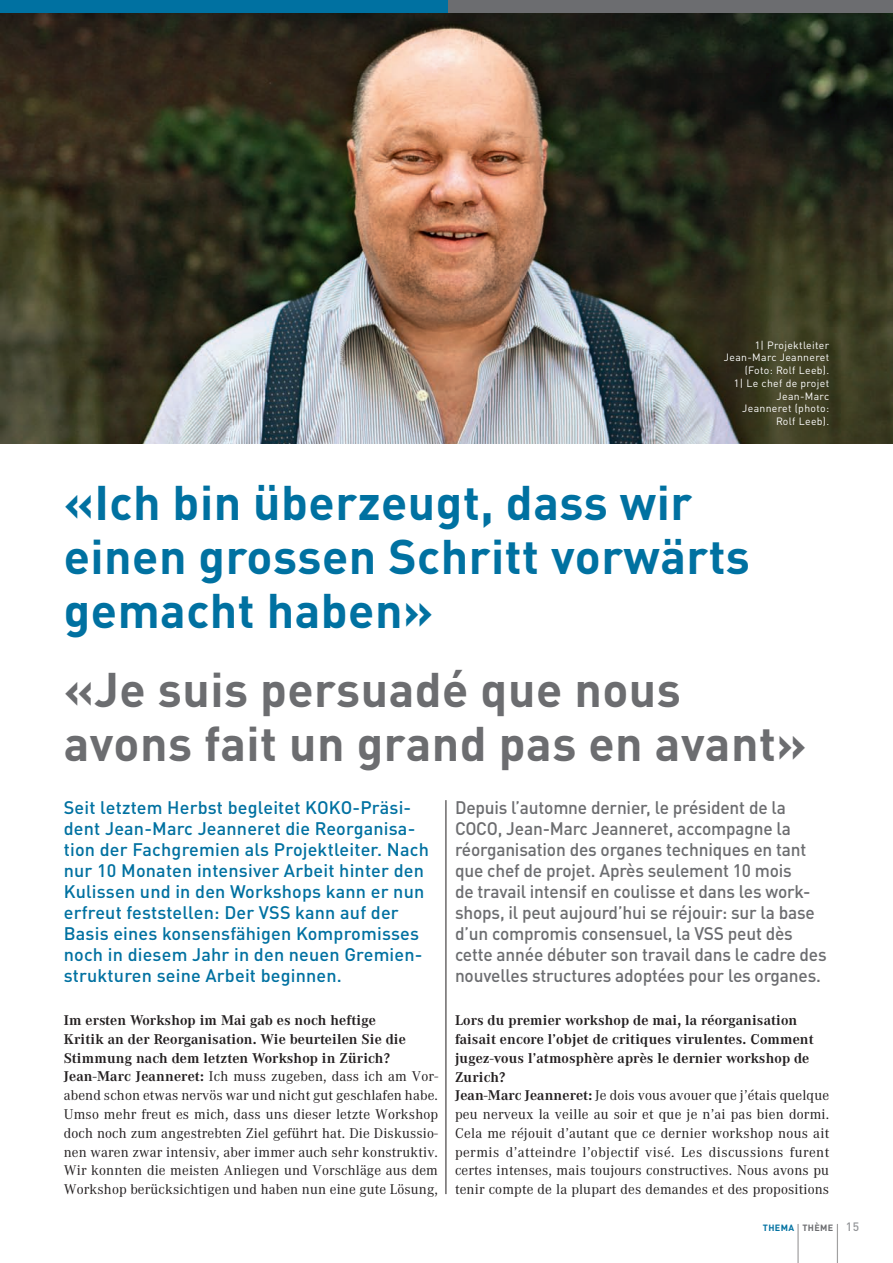
<style>
.page{position:relative;width:893px;height:1263px;background:#fff}
.page>*{position:absolute;margin:0;border:0;box-sizing:border-box;transform-origin:0 0}
.t1{font:300 59.85px "DINOT";color:#231f20;scale:.15 1}
.t2{font:700 48px/54px "DINOT";letter-spacing:.01em;color:#0071a1}
.t3{font:700 48px/54px "DINOT";letter-spacing:.01em;color:#6c6d70}
.t4{font:500 18px/21px "DINOT";letter-spacing:-.01em;color:#6c6d70;scale:.96 1}
.t5{font:500 18px/21px "DINOT";letter-spacing:.01em;color:#0071a1}
.t6{font:14.7px/18.8px "Corporate A";letter-spacing:.01em;color:#231f20}
.t7{font:500 12px "DINOT";color:#939598}
.t8{font:10.5px/12.8px "DINOT";letter-spacing:.03em;color:#fff;text-align:right}
.t9{font:700 9px "DINOT";color:#0071a1}
.t10{font:700 9px "DINOT";color:#6c6d70}
.s1{font-weight:700}
</style>
<div class="page">
<img style="left:0;top:13px;width:893px;height:431px">
<div style="left:0;top:0;width:449px;height:13px;background:#0071a1"></div>
<div style="left:449px;top:0;width:444px;height:13px;background:#6c6d70"></div>
<hr style="left:446px;top:800px;width:1px;height:394px;background:#231f20">
<p class="t8" style="left:724px;top:338px;width:107px">1| Projektleiter<br>Jean-Marc Jeanneret (Foto: Rolf Leeb).<br>1| Le chef de projet<br>Jean-Marc<br>Jeanneret (photo:<br>Rolf Leeb).</p>
<h2 class="t2" style="left:64px;top:474px;width:688px">«Ich bin überzeugt, dass wir einen grossen Schritt vorwärts gemacht haben»</h2>
<h2 class="t3" style="left:64px;top:661px;width:744px">«Je suis persuadé que nous avons fait un grand pas en avant»</h2>
<p class="t5" style="left:64px;top:796px;width:367px">Seit letztem Herbst begleitet KOKO-Präsi&shy;dent Jean-Marc Jeanneret die Reorganisa&shy;tion der Fachgremien als Projektleiter. Nach nur 10 Monaten intensiver Arbeit hinter den Kulissen und in den Workshops kann er nun erfreut feststellen: Der VSS kann auf der Basis eines konsensfähigen Kompromisses noch in diesem Jahr in den neuen Gremien&shy;strukturen seine Arbeit beginnen.</p>
<p class="t4" style="left:455px;top:796px;width:389px">Depuis l’automne dernier, le président de la COCO, Jean-Marc Jeanneret, accompagne la réorganisation des organes techniques en tant que chef de projet. Après seulement 10 mois<br>de travail intensif en coulisse et dans les work&shy;shops, il peut aujourd’hui se réjouir: sur la base d’un compromis consensuel, la VSS peut dès cette année débuter son travail dans le cadre des nouvelles structures adoptées pour les organes.</p>
<p class="t6" style="left:64px;top:1011px;width:376px"><span class="s1">Im ersten Workshop im Mai gab es noch heftige<br>Kritik an der Reorganisation. Wie beurteilen Sie die Stimmung nach dem letzten Workshop in Zürich?<br>Jean-Marc Jeanneret:</span> Ich muss zugeben, dass ich am Vor&shy;abend schon etwas nervös war und nicht gut geschlafen habe.<br>Umso mehr freut es mich, dass uns dieser letzte Workshop doch noch zum angestrebten Ziel geführt hat. Die Diskussio&shy;nen waren zwar intensiv, aber immer auch sehr konstruktiv.<br>Wir konnten die meisten Anliegen und Vorschläge aus dem Workshop berücksichtigen und haben nun eine gute Lösung,</p>
<p class="t6" style="left:455px;top:1011px;width:376px"><span class="s1">Lors du premier workshop de mai, la réorganisation faisait encore l’objet de critiques virulentes. Comment jugez-vous l’atmosphère après le dernier workshop de Zurich?<br>Jean-Marc Jeanneret:</span> Je dois vous avouer que j’étais quelque peu nerveux la veille au soir et que je n’ai pas bien dormi.<br>Cela me réjouit d’autant que ce dernier workshop nous ait permis d’atteindre l’objectif visé. Les discussions furent certes intenses, mais toujours constructives. Nous avons pu tenir compte de la plupart des demandes et des propositions</p>
<p class="t9" style="left:763px;top:1222px;width:33px">thema</p>
<h1 class="t1" style="left:797px;top:1212px;width:21px">|</h1>
<p class="t10" style="left:802px;top:1222px;width:32px">thème</p>
<h1 class="t1" style="left:836px;top:1212px;width:21px">|</h1>
<p class="t7" style="left:846px;top:1219px;width:15px">15</p>
</div>
